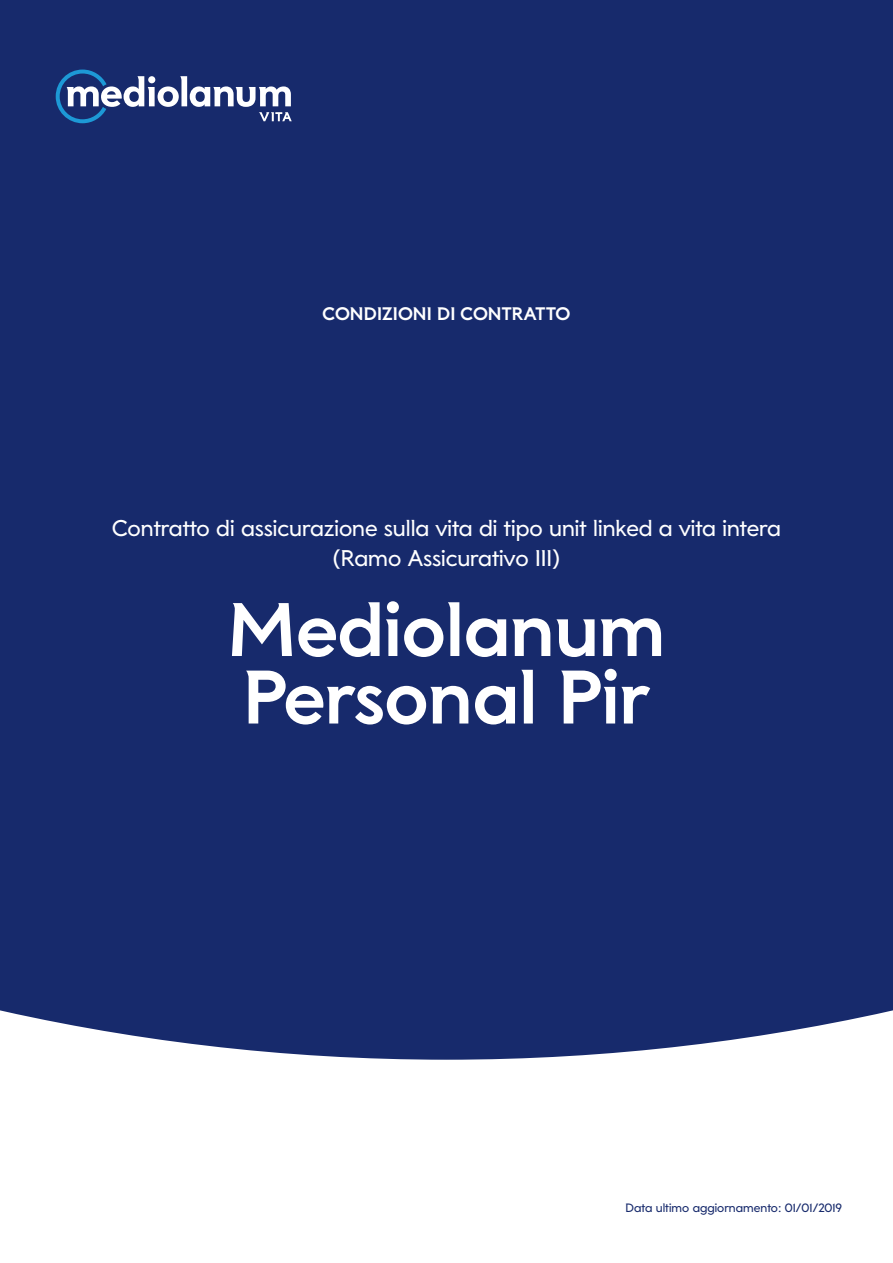
<style>
.page{position:relative;width:893px;height:1263px;background:#fff}
.page>*{position:absolute;margin:0;border:0;box-sizing:border-box;transform-origin:0 0}
.t1{font:75px/67.5px "Mediolanum Semi serif Headline Bold";color:#fff}
.t2{font:22.5px/30px "Mediolanum Semi serif Headline Regular";color:#fff;text-align:center}
.t3{font:18px "Mediolanum Semi serif Headline Bold";letter-spacing:.01em;color:#fff}
.t4{font:12px "Mediolanum Semi serif Headline Regular";color:#172a6c}
</style>
<div class="page">
<div style="left:0;top:0;width:893px;height:1091px;background:#172a6c"></div>
<svg style="left:0;top:1010px;width:893px;height:81px;fill:#fff"></svg>
<svg style="left:56px;top:70px;width:236px;height:53px"></svg>
<p class="t3" style="left:322px;top:303px;width:249px">CONDIZIONI DI CONTRATTO</p>
<p class="t2" style="left:112px;top:513px;width:670px">Contratto di assicurazione sulla vita di tipo unit linked a vita intera (Ramo Assicurativo III)</p>
<h1 class="t1" style="left:228px;top:596px;width:439px">Mediolanum<br>Personal Pir</h1>
<p class="t4" style="left:625px;top:1201px;width:218px">Data ultimo aggiornamento: 01/01/2019</p>
</div>
